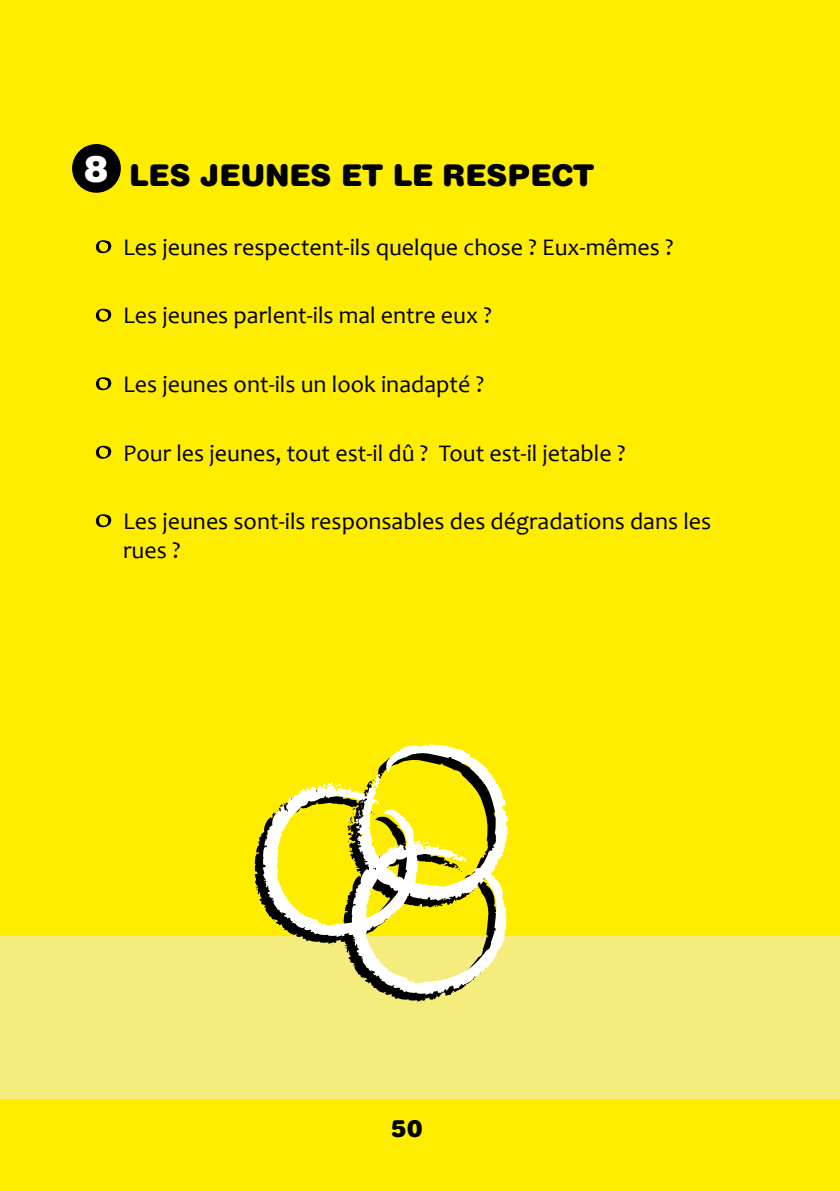
<style>
.page{position:relative;width:840px;height:1191px;background:#fff}
.page>*{position:absolute;margin:0;border:0;box-sizing:border-box;transform-origin:0 0}
.t1{font:900 37px "Helvetica Rounded";color:#fff}
.t2{font:900 30px "Helvetica Rounded";letter-spacing:-.02em;color:#000}
.t3{font:24px/28.8px "Candara";color:#000}
.t4{font:900 24px "Helvetica Rounded";color:#000}
</style>
<div class="page">
<div style="left:0;top:0;width:839px;height:1191px;background:#ffed00"></div>
<svg style="left:95px;top:240px;width:17px;height:14px"></svg>
<svg style="left:95px;top:308px;width:17px;height:14px"></svg>
<svg style="left:95px;top:377px;width:17px;height:14px"></svg>
<svg style="left:95px;top:445px;width:17px;height:14px"></svg>
<svg style="left:95px;top:514px;width:17px;height:14px"></svg>
<div style="left:72px;top:144px;width:49px;height:49px;background:#000;border-radius:50%"></div>
<div style="left:0;top:936px;width:839px;height:162px;background:#f4ed7d"></div>
<svg style="left:254px;top:744px;width:256px;height:259px"></svg>
<h1 class="t1" style="left:84px;top:145px;width:26px">8</h1>
<p class="t2" style="left:129px;top:156px;width:467px">LES JEUNES ET LE RESPECT</p>
<p class="t3" style="left:123px;top:232px;width:551px">Les jeunes respectent-ils quelque chose ? Eux-mêmes ?</p>
<p class="t3" style="left:123px;top:301px;width:370px">Les jeunes parlent-ils mal entre eux ?</p>
<p class="t3" style="left:123px;top:369px;width:362px">Les jeunes ont-ils un look inadapté ?</p>
<p class="t3" style="left:123px;top:438px;width:503px">Pour les jeunes, tout est-il dû ? Tout est-il jetable ?</p>
<p class="t3" style="left:123px;top:506px;width:589px">Les jeunes sont-ils responsables des dégradations dans les rues ?</p>
<p class="t4" style="left:390px;top:1112px;width:34px">50</p>
</div>
